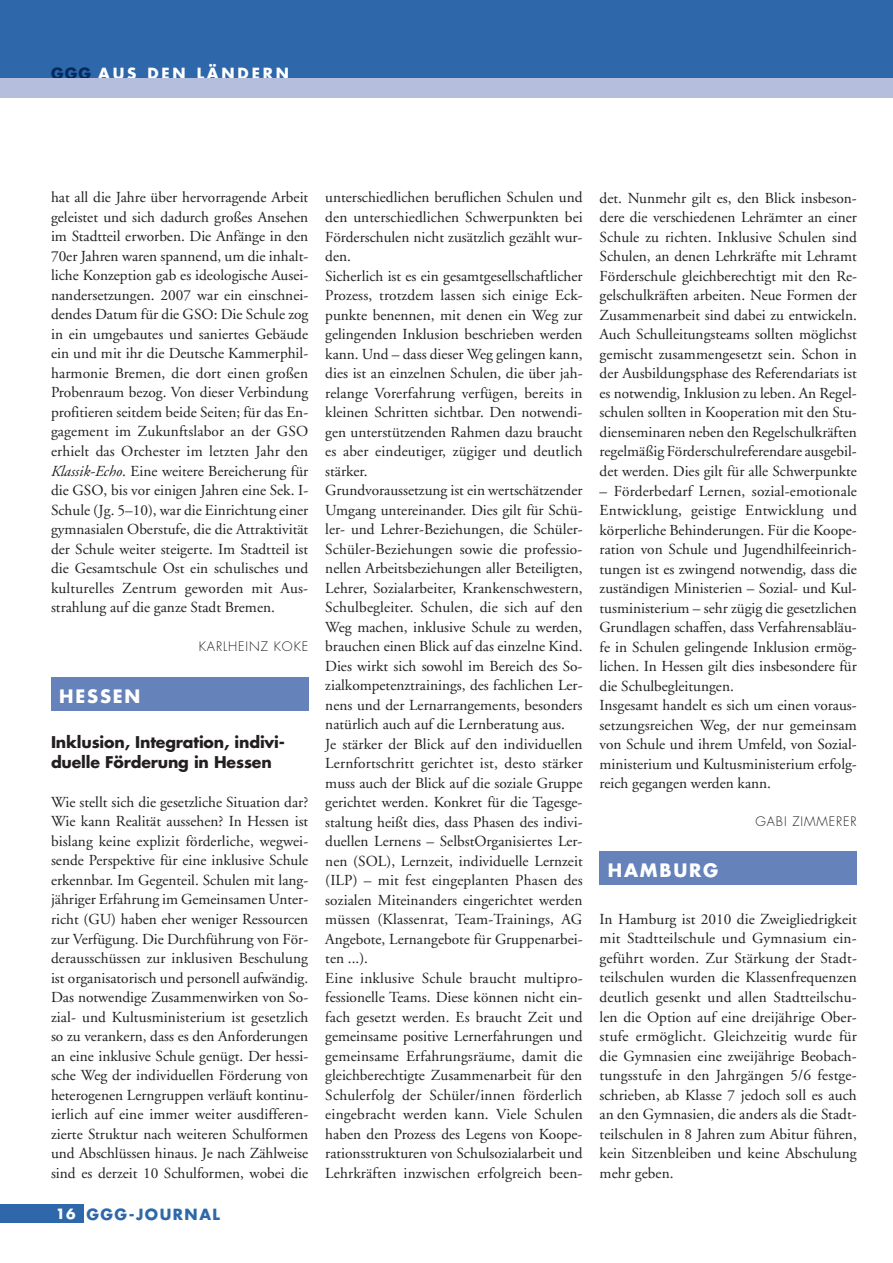
<style>
.page{position:relative;width:893px;height:1263px;background:#fff}
.page>*{position:absolute;margin:0;border:0;box-sizing:border-box;transform-origin:0 0}
.t1{font:700 18px "Futura";color:#fff}
.t2{font:700 15.75px/19.5px "Futura";letter-spacing:-.01em;color:#231f20}
.t3{font:15.3px/19.5px "Adobe Garamond";color:#231f20;text-align:justify}
.t4{font:700 15px "Futura";letter-spacing:.19em;color:#fff}
.t5{font:700 15px "Futura";letter-spacing:.1em;color:#2e68aa}
.t6{font:300 12.75px "Futura";letter-spacing:.07em;color:#231f20}
.s1{color:#002a5f}
.s2{font-style:italic}
.s3{font-size:13.8px;color:#fff}
</style>
<div class="page">
<div style="left:0;top:0;width:893px;height:79px;background:#2e68aa"></div>
<div style="left:0;top:79px;width:893px;height:19px;background:#b5bfdd"></div>
<div style="left:0;top:1204px;width:83px;height:19px;background:#2e68aa"></div>
<div style="left:51px;top:678px;width:257px;height:33px;background:#6582ba"></div>
<div style="left:600px;top:852px;width:257px;height:33px;background:#6582ba"></div>
<p class="t4" style="left:51px;top:63px;width:200px"><span class="s1">GGG</span> Aus de n Länder</p>
<p class="t4" style="left:276px;top:63px;width:15px">n</p>
<p class="t3" style="left:51px;top:188px;width:259px">hat all die Jahre über hervorragende Arbeit geleistet und sich dadurch großes Ansehen im Stadtteil erworben. Die Anfänge in den 70er Jahren waren spannend, um die inhalt&shy;liche Konzeption gab es ideologische Ausei&shy;nandersetzungen. 2007 war ein einschnei&shy;dendes Datum für die GSO: Die Schule zog in ein umgebautes und saniertes Gebäude ein und mit ihr die Deutsche Kammerphil&shy;harmonie Bremen, die dort einen großen Probenraum bezog. Von dieser Verbindung profitieren seitdem beide Seiten; für das En&shy;gagement im Zukunftslabor an der GSO erhielt das Orchester im letzten Jahr den <span class="s2">Klassik-Echo</span>. Eine weitere Bereicherung für die GSO, bis vor einigen Jahren eine Sek. I-Schule (Jg. 5–10), war die Einrichtung einer gymnasialen Oberstufe, die die Attraktivität der Schule weiter steigerte. Im Stadtteil ist die Gesamtschule Ost ein schulisches und kulturelles Zentrum geworden mit Aus&shy;strahlung auf die ganze Stadt Bremen.</p>
<p class="t6" style="left:199px;top:638px;width:111px">KARLHEI NZ KOKE</p>
<p class="t1" style="left:59px;top:684px;width:14px">Hesse</p>
<p class="t1" style="left:125px;top:684px;width:17px">n</p>
<p class="t2" style="left:51px;top:732px;width:236px">Inklusion, Integration, indivi&shy;duelle Förderung in Hessen</p>
<p class="t3" style="left:51px;top:793px;width:259px">Wie stellt sich die gesetzliche Situation dar?<br>Wie kann Realität aussehen? In Hessen ist bislang keine explizit förderliche, wegwei&shy;sende Perspektive für eine inklusive Schule erkennbar. Im Gegenteil. Schulen mit lang&shy;jähriger Erfahrung im Gemeinsamen Unter&shy;richt (GU) haben eher weniger Ressourcen zur Verfügung. Die Durchführung von För&shy;derausschüssen zur inklusiven Beschulung ist organisatorisch und personell aufwändig.<br>Das notwendige Zusammenwirken von So&shy;zial- und Kultusministerium ist gesetzlich so zu verankern, dass es den Anforderungen an eine inklusive Schule genügt. Der hessi&shy;sche Weg der individuellen Förderung von heterogenen Lerngruppen verläuft kontinu&shy;ierlich auf eine immer weiter ausdifferen&shy;zierte Struktur nach weiteren Schulformen und Abschlüssen hinaus. Je nach Zählweise sind es derzeit 10 Schulformen, wobei die</p>
<p class="t5" style="left:56px;top:1204px;width:166px"><span class="s3">16</span> GGG-Journal</p>
<p class="t3" style="left:325px;top:188px;width:259px;text-align:left">unterschiedlichen beruflichen Schulen und den unterschiedlichen Schwerpunkten bei Förderschulen nicht zusätzlich gezählt wur&shy;den.<br>Sicherlich ist es ein gesamtgesellschaftlicher Prozess, trotzdem lassen sich einige Eck&shy;punkte benennen, mit denen ein Weg zur gelingenden Inklusion beschrieben werden kann. Und – dass dieser Weg gelingen kann, dies ist an einzelnen Schulen, die über jah&shy;relange Vorerfahrung verfügen, bereits in kleinen Schritten sichtbar. Den notwendi&shy;gen unterstützenden Rahmen dazu braucht es aber eindeutiger, zügiger und deutlich stärker.<br>Grundvoraussetzung ist ein wertschätzender Umgang untereinander. Dies gilt für Schü&shy;ler- und Lehrer-Beziehungen, die Schüler-Schüler-Beziehungen sowie die professio&shy;nellen Arbeitsbeziehungen aller Beteiligten, Lehrer, Sozialarbeiter, Krankenschwestern, Schulbegleiter. Schulen, die sich auf den Weg machen, inklusive Schule zu werden, brauchen einen Blick auf das einzelne Kind.<br>Dies wirkt sich sowohl im Bereich des So&shy;zialkompetenztrainings, des fachlichen Ler&shy;nens und der Lernarrangements, besonders natürlich auch auf die Lernberatung aus.<br>Je stärker der Blick auf den individuellen Lernfortschritt gerichtet ist, desto stärker muss auch der Blick auf die soziale Gruppe gerichtet werden. Konkret für die Tagesge&shy;staltung heißt dies, dass Phasen des indivi&shy;duellen Lernens – SelbstOrganisiertes Ler&shy;nen (SOL), Lernzeit, individuelle Lernzeit (ILP) – mit fest eingeplanten Phasen des sozialen Miteinanders eingerichtet werden müssen (Klassenrat, Team-Trainings, AG Angebote, Lernangebote für Gruppenarbei&shy;ten ...).<br>Eine inklusive Schule braucht multipro&shy;fessionelle Teams. Diese können nicht ein&shy;fach gesetzt werden. Es braucht Zeit und gemeinsame positive Lernerfahrungen und gemeinsame Erfahrungsräume, damit die gleichberechtigte Zusammenarbeit für den Schulerfolg der Schüler/innen förderlich eingebracht werden kann. Viele Schulen haben den Prozess des Legens von Koope&shy;rationsstrukturen von Schulsozialarbeit und Lehrkräften inzwischen erfolgreich been-</p>
<p class="t3" style="left:600px;top:189px;width:259px">det. Nunmehr gilt es, den Blick insbeson&shy;dere die verschiedenen Lehrämter an einer Schule zu richten. Inklusive Schulen sind Schulen, an denen Lehrkräfte mit Lehramt Förderschule gleichberechtigt mit den Re&shy;gelschulkräften arbeiten. Neue Formen der Zusammenarbeit sind dabei zu entwickeln.<br>Auch Schulleitungsteams sollten möglichst gemischt zusammengesetzt sein. Schon in der Ausbildungsphase des Referendariats ist es notwendig, Inklusion zu leben. An Regel&shy;schulen sollten in Kooperation mit den Stu&shy;dienseminaren neben den Regelschulkräften regelmäßig Förderschulreferendare ausgebil&shy;det werden. Dies gilt für alle Schwerpunkte</p>
<p class="t3" style="left:600px;top:481px;width:259px;text-align:left">– Förderbedarf Lernen, sozial-emotionale Entwicklung, geistige Entwicklung und körperliche Behinderungen. Für die Koope&shy;ration von Schule und Jugendhilfeeinrich&shy;tungen ist es zwingend notwendig, dass die zuständigen Ministerien – Sozial- und Kul&shy;tusministerium – sehr zügig die gesetzlichen Grundlagen schaffen, dass Verfahrensabläu&shy;fe in Schulen gelingende Inklusion ermög&shy;lichen. In Hessen gilt dies insbesondere für die Schulbegleitungen.<br>Insgesamt handelt es sich um einen voraus&shy;setzungsreichen Weg, der nur gemeinsam von Schule und ihrem Umfeld, von Sozial&shy;ministerium und Kultusministerium erfolg&shy;reich gegangen werden kann.</p>
<p class="t6" style="left:755px;top:814px;width:9px">GABI</p>
<p class="t6" style="left:792px;top:814px;width:66px">ZIMMERER</p>
<p class="t1" style="left:608px;top:858px;width:17px">Hamb</p>
<p class="t1" style="left:673px;top:858px;width:46px">urG</p>
<p class="t3" style="left:600px;top:910px;width:259px">In Hamburg ist 2010 die Zweigliedrigkeit mit Stadtteilschule und Gymnasium ein&shy;geführt worden. Zur Stärkung der Stadt&shy;teilschulen wurden die Klassenfrequenzen deutlich gesenkt und allen Stadtteilschu&shy;len die Option auf eine dreijährige Ober&shy;stufe ermöglicht. Gleichzeitig wurde für die Gymnasien eine zweijährige Beobach&shy;tungsstufe in den Jahrgängen 5/6 festge&shy;schrieben, ab Klasse 7 jedoch soll es auch an den Gymnasien, die anders als die Stadt&shy;teilschulen in 8 Jahren zum Abitur führen, kein Sitzenbleiben und keine Abschulung mehr geben.</p>
</div>
